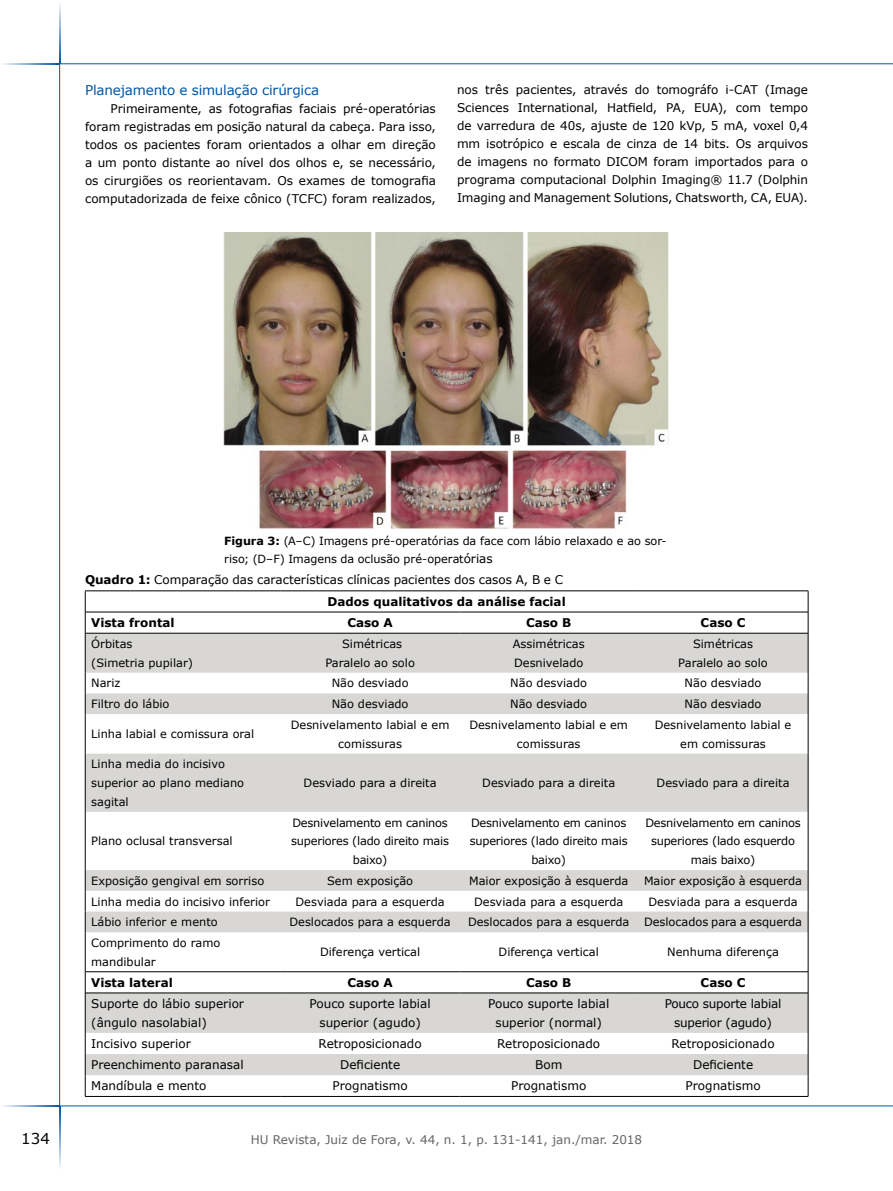
<style>
.page{position:relative;width:893px;height:1191px;background:#fff}
.page>*{position:absolute;margin:0;border:0;box-sizing:border-box;transform-origin:0 0}
.t1{font:15px "Verdana";color:#000}
.t2{font:13.5px "Verdana";letter-spacing:-.015em;color:#0356a4}
.t3{font:12px/18px "Verdana";color:#000;text-align:justify}
.t4{font:700 12px "Verdana";color:#000}
.t5{font:12px "Verdana";letter-spacing:-.005em;color:#010000}
.t6{font:12px "Verdana";color:#636466}
.t7{font:12px/18.8px "Verdana";letter-spacing:-.02em;color:#000;text-align:center}
.t8{font:11.4px/18.8px "Verdana";color:#000;text-align:center}
.t9{font:11.4px/18.8px "Verdana";letter-spacing:-.02em;color:#000;text-align:center}
.t10{font:11.25px/18px "Verdana";letter-spacing:-.005em;color:#010000}
.s1{font-weight:700}
.s2{font-size:12px}
</style>
<div class="page">
<hr style="left:59px;top:63px;width:1px;height:1043px;background:#0356a4">
<hr style="left:60px;top:63px;width:833px;height:1px;background:#0356a4">
<hr style="left:60px;top:1105px;width:833px;height:1px;background:#0356a4">
<hr style="left:59px;top:1106px;width:1px;height:63px;background:#0356a4">
<hr style="left:0;top:1105px;width:59px;height:1px;background:#0356a4">
<hr style="left:59px;top:0;width:1px;height:63px;background:#0356a4">
<hr style="left:0;top:63px;width:59px;height:1px;background:#0356a4">
<img style="left:224px;top:233px;width:445px;height:295px">
<svg style="left:86px;top:714px;width:722px;height:218px"></svg>
<svg style="left:86px;top:993px;width:722px;height:82px;fill:#d8d7d6"></svg>
<hr style="left:85px;top:971px;width:196px;height:1px;background:#000">
<hr style="left:281px;top:971px;width:178px;height:1px;background:#000">
<hr style="left:459px;top:971px;width:179px;height:1px;background:#000">
<hr style="left:638px;top:971px;width:170px;height:1px;background:#000">
<hr style="left:85px;top:1096px;width:196px;height:1px;background:#000">
<hr style="left:281px;top:1096px;width:178px;height:1px;background:#000">
<hr style="left:459px;top:1096px;width:179px;height:1px;background:#000">
<hr style="left:638px;top:1096px;width:170px;height:1px;background:#000">
<hr style="left:85px;top:590px;width:196px;height:1px;background:#000">
<hr style="left:281px;top:590px;width:178px;height:1px;background:#000">
<hr style="left:459px;top:590px;width:179px;height:1px;background:#000">
<hr style="left:638px;top:590px;width:170px;height:1px;background:#000">
<hr style="left:85px;top:714px;width:1px;height:39px;background:#000">
<hr style="left:85px;top:753px;width:1px;height:59px;background:#000">
<hr style="left:85px;top:812px;width:1px;height:58px;background:#000">
<svg style="left:85px;top:870px;width:1px;height:62px"></svg>
<hr style="left:85px;top:932px;width:1px;height:39px;background:#000">
<svg style="left:85px;top:971px;width:1px;height:21px"></svg>
<hr style="left:85px;top:993px;width:1px;height:40px;background:#000">
<svg style="left:85px;top:1033px;width:1px;height:63px"></svg>
<hr style="left:808px;top:714px;width:1px;height:39px;background:#000">
<hr style="left:808px;top:753px;width:1px;height:59px;background:#000">
<hr style="left:808px;top:812px;width:1px;height:58px;background:#000">
<svg style="left:808px;top:870px;width:1px;height:62px"></svg>
<hr style="left:808px;top:932px;width:1px;height:39px;background:#000">
<svg style="left:808px;top:971px;width:1px;height:22px"></svg>
<hr style="left:808px;top:993px;width:1px;height:40px;background:#000">
<svg style="left:808px;top:1033px;width:1px;height:63px"></svg>
<svg style="left:85px;top:591px;width:724px;height:123px"></svg>
<hr style="left:85px;top:992px;width:196px;height:1px;background:#000">
<hr style="left:281px;top:992px;width:178px;height:1px;background:#000">
<hr style="left:459px;top:992px;width:179px;height:1px;background:#000">
<hr style="left:638px;top:992px;width:170px;height:1px;background:#000">
<p class="t2" style="left:85px;top:81px;width:236px">Planejamento e simulação cirúrgica</p>
<p class="t3" style="left:85px;top:100px;width:352px;text-indent:26px">Primeiramente, as fotografias faciais pré-operatórias foram registradas em posição natural da cabeça. Para isso, todos os pacientes foram orientados a olhar em direção a um ponto distante ao nível dos olhos e, se necessário, os cirurgiões os reorientavam. Os exames de tomografia computadorizada de feixe cônico (TCFC) foram realizados,</p>
<p class="t3" style="left:457px;top:81px;width:352px">nos três pacientes, através do tomográfo i-CAT (Image Sciences International, Hatfield, PA, EUA), com tempo de varredura de 40s, ajuste de 120 kVp, 5 mA, voxel 0,4 mm isotrópico e escala de cinza de 14 bits. Os arquivos de imagens no formato DICOM</p>
<p class="t3" style="left:457px;top:153px;width:352px;text-indent:196px">foram importados para o programa computacional Dolphin Imaging® 11.7 (Dolphin Imaging and Management Solutions, Chatsworth, CA, EUA).</p>
<p class="t10" style="left:224px;top:531px;width:444px"><span class="s1">Figura 3:</span> (A–C) Imagens pré-operatórias da face com lábio relaxado e ao sor&shy;riso; (D–F) Imagens da oclusão pré-operat<span class="s2">órias</span></p>
<p class="t5" style="left:85px;top:572px;width:480px"><span class="s1">Quadro 1:</span> Comparação das características clínicas pacientes dos casos A, B e C</p>
<p class="t4" style="left:328px;top:593px;width:240px">Dados qualitativos da análise facial</p>
<p class="t4" style="left:91px;top:614px;width:85px">Vista frontal</p>
<p class="t4" style="left:347px;top:614px;width:47px">Caso A</p>
<p class="t4" style="left:526px;top:614px;width:47px">Caso B</p>
<p class="t4" style="left:701px;top:614px;width:46px">Caso C</p>
<p class="t8" style="left:91px;top:634px;width:103px;text-align:left">Órbitas<br>(Simetria pupilar)</p>
<p class="t8" style="left:325px;top:634px;width:91px">Simétricas<br>Paralelo ao solo</p>
<p class="t8" style="left:513px;top:634px;width:73px;text-align:left">Assimétricas<br>Desnivelado</p>
<p class="t8" style="left:678px;top:634px;width:91px">Simétricas<br>Paralelo ao solo</p>
<p class="t8" style="left:91px;top:674px;width:31px">Nariz</p>
<p class="t8" style="left:332px;top:674px;width:78px">Não desviado</p>
<p class="t8" style="left:510px;top:674px;width:78px">Não desviado</p>
<p class="t8" style="left:685px;top:674px;width:78px">Não desviado</p>
<p class="t8" style="left:91px;top:694px;width:80px">Filtro do lábio</p>
<p class="t8" style="left:332px;top:694px;width:78px">Não desviado</p>
<p class="t8" style="left:510px;top:694px;width:78px">Não desviado</p>
<p class="t8" style="left:685px;top:694px;width:78px">Não desviado</p>
<p class="t8" style="left:91px;top:724px;width:164px">Linha labial e comissura oral</p>
<p class="t8" style="left:291px;top:715px;width:160px">Desnivelamento labial e em comissuras</p>
<p class="t8" style="left:469px;top:715px;width:160px">Desnivelamento labial e em comissuras</p>
<p class="t8" style="left:655px;top:715px;width:138px">Desnivelamento labial e em comissuras</p>
<p class="t8" style="left:91px;top:754px;width:154px;text-align:left">Linha media do incisivo superior ao plano mediano sagital</p>
<p class="t8" style="left:304px;top:773px;width:134px">Desviado para a direita</p>
<p class="t8" style="left:482px;top:773px;width:134px">Desviado para a direita</p>
<p class="t8" style="left:657px;top:773px;width:134px">Desviado para a direita</p>
<p class="t8" style="left:91px;top:831px;width:143px">Plano oclusal transversal</p>
<p class="t9" style="left:291px;top:813px;width:159px">Desnivelamento em caninos superiores (lado direito mais baixo)</p>
<p class="t9" style="left:470px;top:813px;width:159px">Desnivelamento em caninos superiores (lado direito mais baixo)</p>
<p class="t9" style="left:645px;top:813px;width:157px">Desnivelamento em caninos superiores (lado esquerdo mais baixo)</p>
<p class="t8" style="left:91px;top:871px;width:175px">Exposição gengival em sorriso</p>
<p class="t8" style="left:327px;top:871px;width:88px">Sem exposição</p>
<p class="t8" style="left:469px;top:871px;width:161px">Maior exposição à esquerda</p>
<p class="t8" style="left:644px;top:871px;width:160px">Maior exposição à esquerda</p>
<p class="t8" style="left:91px;top:892px;width:180px">Linha media do incisivo inferior</p>
<p class="t8" style="left:296px;top:892px;width:151px">Desviada para a esquerda</p>
<p class="t8" style="left:474px;top:892px;width:151px">Desviada para a esquerda</p>
<p class="t8" style="left:648px;top:892px;width:151px">Desviada para a esquerda</p>
<p class="t8" style="left:91px;top:912px;width:128px">Lábio inferior e mento</p>
<p class="t8" style="left:289px;top:912px;width:163px">Deslocados para a esquerda</p>
<p class="t8" style="left:468px;top:912px;width:163px">Deslocados para a esquerda</p>
<p class="t8" style="left:644px;top:912px;width:160px">Deslocados para a esquerda</p>
<p class="t8" style="left:91px;top:933px;width:131px;text-align:left">Comprimento do ramo mandibular</p>
<p class="t8" style="left:320px;top:942px;width:102px">Diferença vertical</p>
<p class="t8" style="left:499px;top:942px;width:102px">Diferença vertical</p>
<p class="t8" style="left:667px;top:942px;width:113px">Nenhuma diferença</p>
<p class="t4" style="left:91px;top:974px;width:83px">Vista lateral</p>
<p class="t4" style="left:347px;top:974px;width:47px">Caso A</p>
<p class="t4" style="left:526px;top:974px;width:47px">Caso B</p>
<p class="t4" style="left:701px;top:974px;width:46px">Caso C</p>
<p class="t3" style="left:91px;top:994px;width:154px;line-height:18.8px">Suporte do lábio superior (ângulo nasolabial)</p>
<p class="t3" style="left:310px;top:994px;width:123px;line-height:18.8px;text-align:center">Pouco suporte labial superior (agudo)</p>
<p class="t3" style="left:488px;top:994px;width:123px;line-height:18.8px;text-align:center">Pouco suporte labial superior (normal)</p>
<p class="t7" style="left:665px;top:994px;width:118px">Pouco suporte labial superior (agudo)</p>
<p class="t3" style="left:91px;top:1034px;width:101px">Incisivo superior</p>
<p class="t3" style="left:319px;top:1034px;width:105px">Retroposicionado</p>
<p class="t3" style="left:497px;top:1034px;width:105px">Retroposicionado</p>
<p class="t3" style="left:672px;top:1034px;width:105px">Retroposicionado</p>
<p class="t3" style="left:91px;top:1055px;width:154px">Preenchimento paranasal</p>
<p class="t3" style="left:340px;top:1055px;width:62px">Deficiente</p>
<p class="t3" style="left:535px;top:1055px;width:29px">Bom</p>
<p class="t3" style="left:693px;top:1055px;width:62px">Deficiente</p>
<p class="t3" style="left:91px;top:1077px;width:117px">Mandíbula e mento</p>
<p class="t3" style="left:333px;top:1077px;width:77px">Prognatismo</p>
<p class="t3" style="left:511px;top:1077px;width:77px">Prognatismo</p>
<p class="t3" style="left:685px;top:1077px;width:77px">Prognatismo</p>
<p class="t1" style="left:21px;top:1128px;width:30px">134</p>
<p class="t6" style="left:251px;top:1131px;width:393px">HU Revista, Juiz de Fora, v. 44, n. 1, p. 131-141, jan./mar. 2018</p>
</div>
